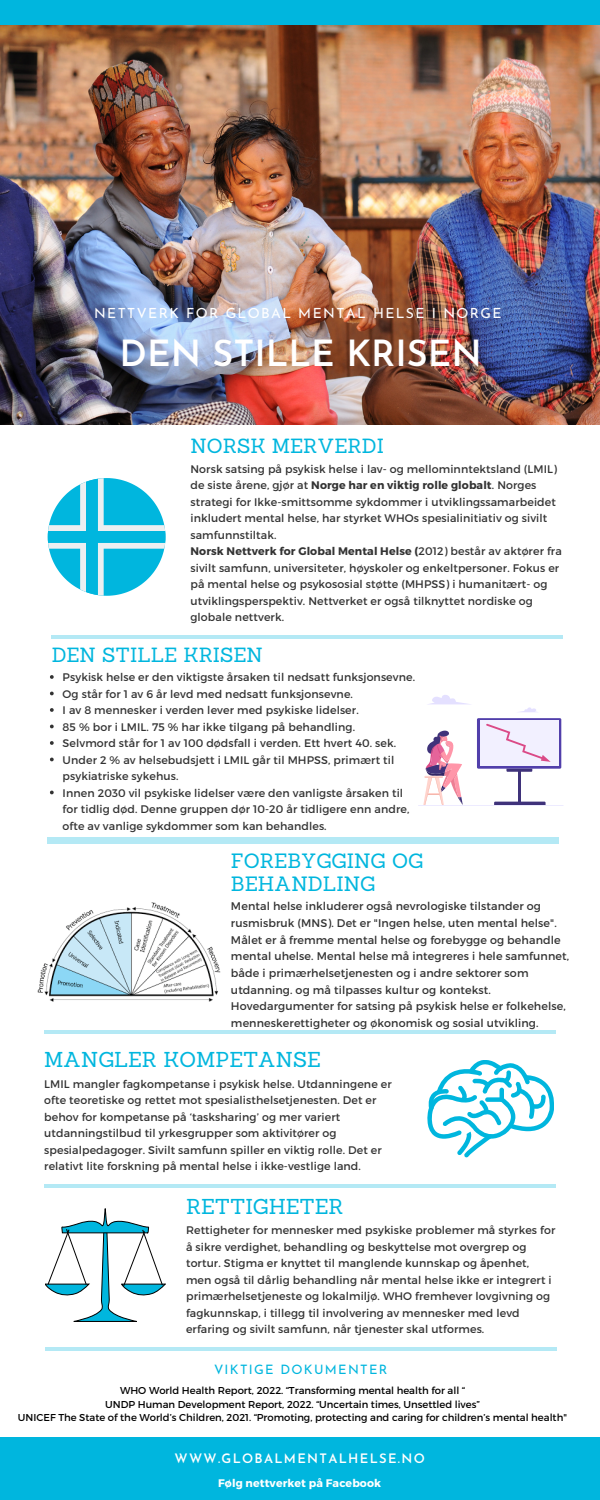
<style>
.page{position:relative;width:600px;height:1500px;background:#fff}
.page>*{position:absolute;margin:0;border:0;box-sizing:border-box;transform-origin:0 0}
.t1{font:600 36px "Josefin Sans";color:#fff}
.t2{font:21px "Sanchez";color:#00b6de}
.t3{font:20.2px/22.5px "Sanchez";color:#00b6de}
.t4{font:20px "Sanchez";color:#00b6de}
.t5{font:14px "Josefin Sans";letter-spacing:.1em;color:#fff}
.t6{font:600 13px "Josefin Sans";letter-spacing:.1em;color:#fff}
.t7{font:13px "Josefin Sans";letter-spacing:.1em;color:#00b6de}
.t8{font:11.1px/16.7px "Montserrat";letter-spacing:.01em;color:#333}
.t9{font:11px/16.5px "Montserrat";letter-spacing:.01em;color:#333}
.t10{font:700 11px "Montserrat";letter-spacing:.01em;color:#fff}
.t11{font:10px/13.5px "Montserrat";color:#000;text-align:center}
.s1{font-weight:700}
</style>
<div class="page">
<hr style="left:52px;top:635px;width:511px;height:4px;background:#b4e9f5">
<div style="left:48px;top:837px;width:511px;height:7px;background:#b4e9f5"></div>
<hr style="left:44px;top:1030px;width:511px;height:4px;background:#b4e9f5">
<svg style="left:427px;top:1060px;width:127px;height:97px"></svg>
<hr style="left:45px;top:1347px;width:511px;height:4px;background:#b4e9f5">
<div style="left:0;top:1437px;width:600px;height:63px;background:#00b6de"></div>
<hr style="left:44px;top:1184px;width:511px;height:4px;background:#b4e9f5">
<img style="left:0;top:25px;width:600px;height:400px">
<svg style="left:47px;top:478px;width:118px;height:118px"></svg>
<div style="left:0;top:0;width:600px;height:25px;background:#00b6de"></div>
<svg style="left:423px;top:730px;width:40px;height:75px"></svg>
<hr style="left:418px;top:805px;width:146px;height:1px;background:#e4e0ff">
<svg style="left:430px;top:695px;width:38px;height:9px"></svg>
<svg style="left:520px;top:707px;width:16px;height:5px"></svg>
<div style="left:477px;top:718px;width:84px;height:51px;background:#513fab"></div>
<div style="left:480px;top:720px;width:79px;height:46px;background:#f2f0ff"></div>
<svg style="left:486px;top:724px;width:65px;height:38px"></svg>
<svg style="left:506px;top:769px;width:26px;height:3px"></svg>
<hr style="left:518px;top:769px;width:2px;height:34px;background:#3f327a">
<svg style="left:494px;top:802px;width:52px;height:3px"></svg>
<img style="left:37px;top:902px;width:183px;height:100px">
<svg style="left:45px;top:1208px;width:121px;height:114px"></svg>
<svg style="left:50px;top:675px;width:4px;height:4px"></svg>
<svg style="left:50px;top:692px;width:4px;height:3px"></svg>
<svg style="left:50px;top:708px;width:4px;height:4px"></svg>
<svg style="left:50px;top:725px;width:4px;height:3px"></svg>
<svg style="left:50px;top:741px;width:4px;height:4px"></svg>
<svg style="left:50px;top:758px;width:4px;height:3px"></svg>
<svg style="left:50px;top:791px;width:4px;height:3px"></svg>
<p class="t5" style="left:94px;top:307px;width:409px">NETTVERK FOR GLOBAL MENTAL HELSE I NORGE</p>
<h1 class="t1" style="left:120px;top:339px;width:364px">DEN STILLE KRISEN</h1>
<h3 class="t4" style="left:190px;top:433px;width:195px">NORSK MERVERDI</h3>
<p class="t9" style="left:190px;top:460px;width:373px">Norsk satsing på psykisk helse i lav- og mellominntektsland (LMIL) de siste årene, gjør at <span class="s1">Norge har en viktig rolle globalt</span>. Norges strategi for Ikke-smittsomme sykdommer i utviklingssamarbeidet inkludert mental helse, har styrket WHOs spesialinitiativ og sivilt samfunnstiltak.<br><span class="s1">Norsk Nettverk for Global Mental Helse (</span>2012) består av aktører fra sivilt samfunn, universiteter, høyskoler og enkeltpersoner. Fokus er på mental helse og psykososial støtte (MHPSS) i humanitært- og utviklingsperspektiv. Nettverket er også tilknyttet nordiske og globale nettverk.</p>
<h3 class="t4" style="left:52px;top:642px;width:213px">DEN STILLE KRISEN</h3>
<p class="t9" style="left:63px;top:668px;width:354px">Psykisk helse er den viktigste årsaken til nedsatt funksjonsevne.<br>Og står for 1 av 6 år levd med nedsatt funksjonsevne.<br>I av 8 mennesker i verden lever med psykiske lidelser.<br>85 % bor i LMIL. 75 % har ikke tilgang på behandling.<br>Selvmord står for 1 av 100 dødsfall i verden. Ett hvert 40. sek.<br>Under 2 % av helsebudsjett i LMIL går til MHPSS, primært til psykiatriske sykehus.<br>Innen 2030 vil psykiske lidelser være den vanligste årsaken til for tidlig død. Denne gruppen dør 10-20 år tidligere enn andre, ofte av vanlige sykdommer som kan behandles.</p>
<h3 class="t3" style="left:231px;top:850px;width:194px">FOREBYGGING OG<br>BEHANDLING</h3>
<p class="t8" style="left:231px;top:897px;width:340px">Mental helse inkluderer også nevrologiske tilstander og rusmisbruk (MNS). Det er "Ingen helse, uten mental helse".<br>Målet er å fremme mental helse og forebygge og behandle mental uhelse. Mental helse må integreres i hele samfunnet, både i primærhelsetjenesten og i andre sektorer som utdanning. og må tilpasses kultur og kontekst.<br>Hovedargumenter for satsing på psykisk helse er folkehelse, menneskerettigheter og økonomisk og sosial utvikling.</p>
<h2 class="t2" style="left:44px;top:1046px;width:278px">MANGLER KOMPETANSE</h2>
<p class="t9" style="left:44px;top:1075px;width:349px">LMIL mangler fagkompetanse i psykisk helse. Utdanningene er ofte teoretiske og rettet mot spesialisthelsetjenesten. Det er behov for kompetanse på ‘tasksharing’ og mer variert utdanningstilbud til yrkesgrupper som aktivitører og spesialpedagoger. Sivilt samfunn spiller en viktig rolle. Det er relativt lite forskning på mental helse i ikke-vestlige land.</p>
<h2 class="t2" style="left:186px;top:1193px;width:159px">RETTIGHETER</h2>
<p class="t9" style="left:186px;top:1222px;width:371px">Rettigheter for mennesker med psykiske problemer må styrkes for å sikre verdighet, behandling og beskyttelse mot overgrep og tortur. Stigma er knyttet til manglende kunnskap og åpenhet, men også til dårlig behandling når mental helse ikke er integrert i primærhelsetjeneste og lokalmiljø. WHO fremhever lovgivning og fagkunnskap, i tillegg til involvering av mennesker med levd erfaring og sivilt samfunn, når tjenester skal utformes.</p>
<p class="t7" style="left:214px;top:1364px;width:175px">VIKTIGE DOKUMENTER</p>
<p class="t11" style="left:18px;top:1384px;width:551px">WHO World Health Report, 2022. “Transforming mental health for all “<br>UNDP Human Development Report, 2022. “Uncertain times, Unsettled lives”<br>UNICEF The State of the World’s Children, 2021. “Promoting, protecting and caring for children’s mental health"</p>
<p class="t6" style="left:175px;top:1453px;width:252px">WWW.GLOBALMENTALHELSE.NO</p>
<p class="t10" style="left:218px;top:1476px;width:164px">Følg nettverket på Facebook</p>
</div>
